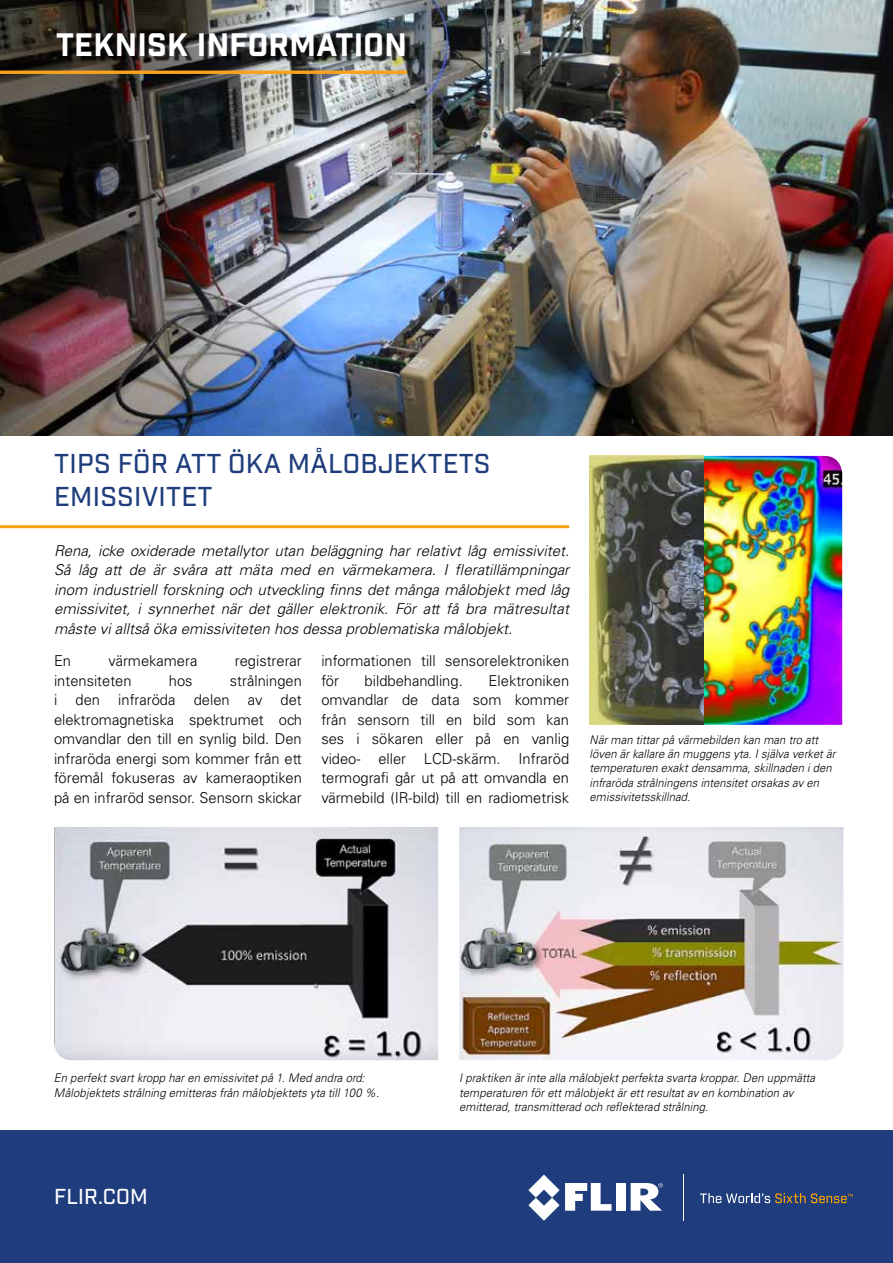
<style>
.page{position:relative;width:893px;height:1263px;background:#fff}
.page>*{position:absolute;margin:0;border:0;box-sizing:border-box;transform-origin:0 0}
.t1{font:700 31.5px "Industry";letter-spacing:.01em;color:#fff}
.t2{font:500 26.55px/33px "Industry";letter-spacing:.01em;color:#1f3d7c}
.t3{font:500 21px "Industry";letter-spacing:.01em;color:#fff}
.t4{font:300 15px/19.5px "Univers LT Std";color:#000;text-align:justify}
.t5{font:italic 300 15px/19.5px "Univers LT Std";color:#000;text-align:justify}
.t6{font:italic 300 12px/14.4px "Univers LT Std";letter-spacing:.005em;color:#000;scale:.94 1}
</style>
<div class="page">
<img style="left:0;top:0;width:893px;height:435px">
<div style="left:0;top:1130px;width:893px;height:133px;background:#1f3d7c"></div>
<div style="left:616px;top:1183px;width:10px;height:28px;background:#fff"></div>
<svg style="left:528px;top:1174px;width:83px;height:47px"></svg>
<svg style="left:631px;top:1183px;width:32px;height:28px"></svg>
<svg style="left:700px;top:1193px;width:153px;height:10px"></svg>
<hr style="left:683px;top:1174px;width:1px;height:47px;background:#fff">
<div style="left:60px;top:37px;width:350px;height:25px;background:#000;opacity:.75"></div>
<hr style="left:0;top:525px;width:569px;height:3px;background:#faa21b">
<hr style="left:0;top:71px;width:407px;height:3px;background:#faa21b">
<img style="left:459px;top:827px;width:384px;height:233px">
<img style="left:54px;top:827px;width:384px;height:233px">
<img style="left:589px;top:456px;width:253px;height:269px">
<h1 class="t1" style="left:56px;top:25px;width:352px">TEKNISK INFORMATION</h1>
<h2 class="t2" style="left:54px;top:448px;width:438px">TIPS FÖR ATT ÖKA MÅLOBJEKTETS<br>EMISSIVITET</h2>
<p class="t5" style="left:54px;top:541px;width:517px">Rena, icke oxiderade metallytor utan beläggning har relativt låg emissivitet.<br>Så låg att de är svåra att mäta med en värmekamera. I fleratillämpningar inom industriell forskning och utveckling finns det många målobjekt med låg emissivitet, i synnerhet när det gäller elektronik. För att få bra mätresultat måste vi alltså öka emissiviteten hos dessa problematiska målobjekt.</p>
<p class="t4" style="left:54px;top:651px;width:19px">En</p>
<p class="t4" style="left:109px;top:651px;width:90px">värmekamera</p>
<p class="t4" style="left:235px;top:651px;width:68px">registrerar</p>
<p class="t4" style="left:54px;top:671px;width:79px">intensiteten</p>
<p class="t4" style="left:169px;top:671px;width:25px">hos</p>
<p class="t4" style="left:54px;top:671px;width:249px;text-indent:176px">strålningen i den infraröda delen av det elektromagnetiska spektrumet och omvandlar den till en synlig bild. Den infraröda energi som kommer från ett föremål fokuseras av kameraoptiken på en infraröd sensor. Sensorn skickar</p>
<p class="t4" style="left:321px;top:651px;width:249px">informationen till sensorelektroniken för</p>
<p class="t4" style="left:321px;top:671px;width:249px;text-indent:167px">Elektroniken omvandlar de data som kommer från sensorn till en bild som kan ses i sökaren eller på en vanlig video- eller LCD-skärm. Infraröd termografi går ut på att omvandla en värmebild (IR-bild) till en radiometrisk</p>
<p class="t4" style="left:365px;top:671px;width:100px">bildbehandling.</p>
<p class="t6" style="left:590px;top:732px;width:263px">När man tittar på värmebilden kan man tro att löven är kallare än muggens yta. I själva verket är temperaturen exakt densamma, skillnaden i den infraröda strålningens intensitet orsakas av en emissivitetsskillnad.</p>
<p class="t6" style="left:54px;top:1071px;width:348px">En perfekt svart kropp har en emissivitet på 1. Med andra ord:<br>Målobjektets strålning emitteras från målobjektets yta till 100 %.</p>
<h3 class="t3" style="left:54px;top:1183px;width:95px">FLIR.COM</h3>
<p class="t6" style="left:459px;top:1071px;width:380px">I praktiken är inte alla målobjekt perfekta svarta kroppar. Den uppmätta temperaturen för ett målobjekt är ett resultat av en kombination av emitterad, transmitterad och reflekterad strålning.</p>
</div>
